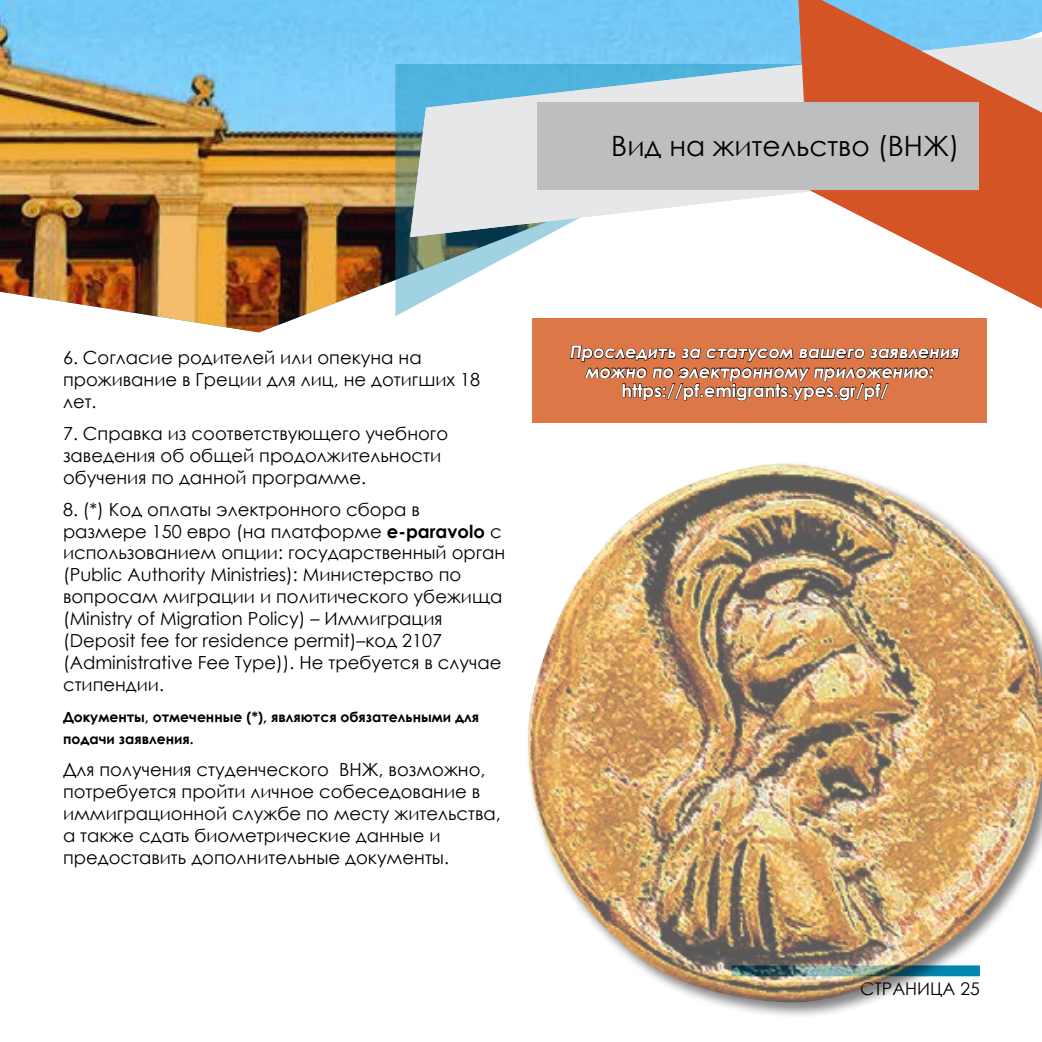
<style>
.page{position:relative;width:1042px;height:1042px;background:#fff}
.page>*{position:absolute;margin:0;border:0;box-sizing:border-box;transform-origin:0 0}
.t1{font:28px "Century Gothic";color:#000}
.t2{font:18.03px/21.9px "Century Gothic";color:#000}
.t3{font:italic 700 17.5px/19.2px "Century Gothic";color:#fff;text-align:center}
.t4{font:700 17.5px "Century Gothic";color:#fff}
.t5{font:17.5px "Century Gothic";color:#000}
.t6{font:700 14px/21.9px "Century Gothic";color:#000}
.s1{font-weight:700}
</style>
<div class="page">
<img style="left:0;top:0;width:987px;height:332px">
<svg style="left:395px;top:64px;width:403px;height:252px"></svg>
<svg style="left:409px;top:30px;width:389px;height:213px;background:#b2d6e7"></svg>
<svg style="left:798px;top:0;width:244px;height:314px;fill:#d55426"></svg>
<div style="left:537px;top:102px;width:441px;height:87px;background:#bcbec0"></div>
<div style="left:533px;top:319px;width:454px;height:104px;background:#dd7748"></div>
<svg style="left:570px;top:345px;width:390px;height:56px"></svg>
<div style="left:525px;top:461px;width:517px;height:558px;background:#000;opacity:.75"></div>
<img style="left:525px;top:463px;width:517px;height:542px">
<h1 class="t1" style="left:611px;top:127px;width:334px">Περιεχόμενα του Οδηγού</h1>
<h1 class="t1" style="left:611px;top:127px;width:350px">Вид на жительство (ВНЖ)</h1>
<p class="t2" style="left:63px;top:347px;width:419px">6. Согласие родителей или опекуна на проживание в Греции для лиц, не дотигших 18 лет.</p>
<p class="t2" style="left:63px;top:422px;width:387px">7. Справка из cоответствующего учебного заведения об общей продолжительности обучения по данной программе.</p>
<p class="t2" style="left:63px;top:498px;width:444px">8. (*) Код оплаты электронного сбора в размере 150 евро (на платформе <span class="s1">e-paravolo</span> с использованием опции: государственный орган (Public Authority Ministries): Министерство по вопросам миграции и политического убежища (Ministry of Migration Policy) – Иммиграция (Deposit fee for residence permit)–код 2107 (Administrative Fee Type)). Не требуется в случае стипендии.</p>
<p class="t6" style="left:63px;top:706px;width:418px">Документы, отмеченные (*), являются обязательными для подачи заявления.</p>
<p class="t2" style="left:63px;top:758px;width:439px">Для получения студенческого ВНЖ, возможно, потребуется пройти личное собеседование в иммиграционной службе по месту жительства, а также сдать биометрические данные и предоставить дополнительные документы.</p>
<p class="t3" style="left:570px;top:341px;width:391px">Проследить за статусом вашего заявления можно по электронному приложению:</p>
<p class="t4" style="left:621px;top:377px;width:268px">https://pf.emigrants.ypes.gr/pf/</p>
<p class="t5" style="left:860px;top:977px;width:121px">СТРАНИЦА 25</p>
</div>
